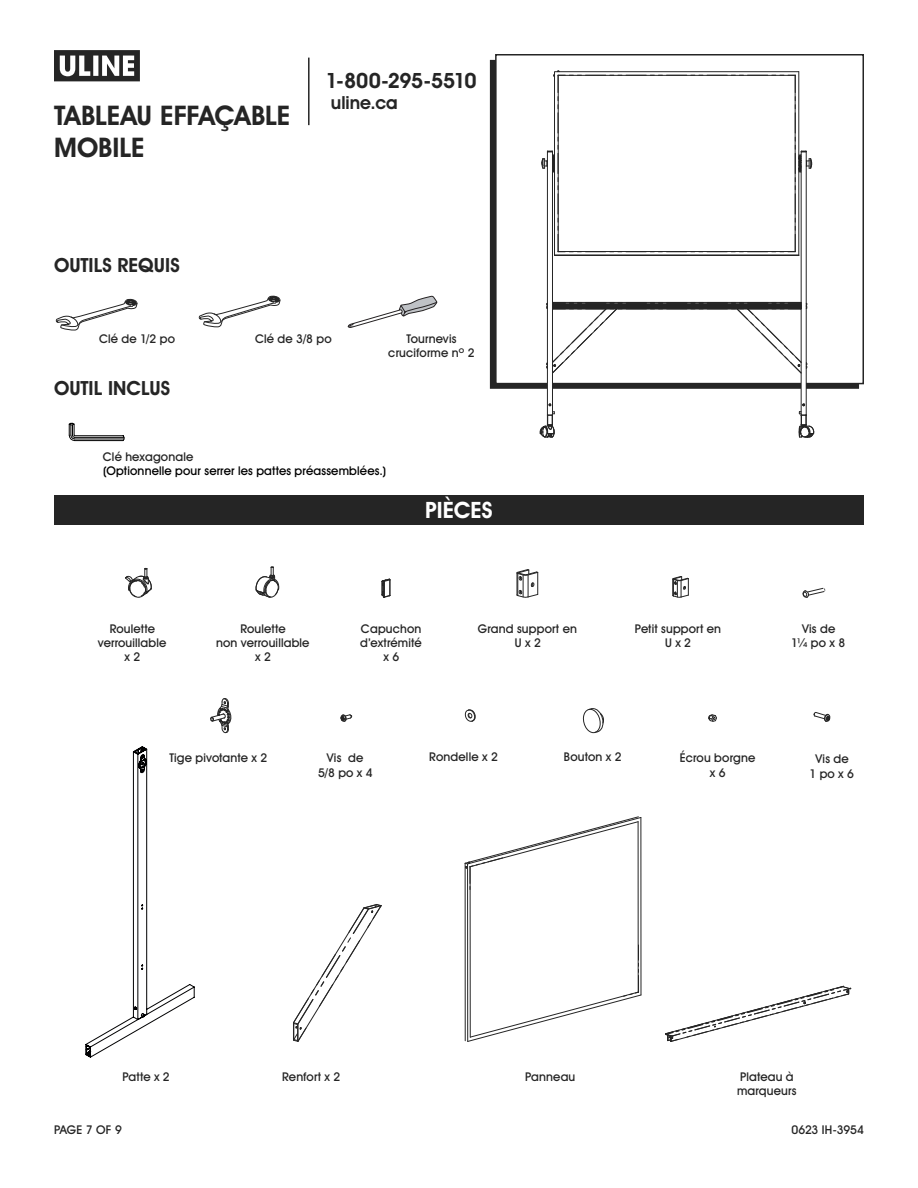
<style>
.page{position:relative;width:918px;height:1188px;background:#fff}
.page>*{position:absolute;margin:0;border:0;box-sizing:border-box;transform-origin:0 0}
.t1{font:700 27px/32.4px "Uline Two Knine";color:#252525}
.t2{font:700 22.5px "Uline Two Knine";color:#fff}
.t3{font:700 21px "Uline Two Knine";letter-spacing:-.02em;color:#252525}
.t4{font:700 19.5px "Uline Two Knine";color:#252525}
.t5{font:700 18px "Uline Two Knine";color:#252525}
.t6{font:12px/14.4px "Uline Two Knine";letter-spacing:.015em;color:#252525;text-align:center}
.t7{font:12px "Uline Two Knine";letter-spacing:.015em;color:#000}
.t8{font:12px "Uline Two Knine";letter-spacing:-.01em;color:#252525}
</style>
<div class="page">
<hr style="left:308px;top:58px;width:2px;height:67px;background:#252525">
<svg style="left:54px;top:50px;width:86px;height:31px"></svg>
<svg style="left:255px;top:566px;width:25px;height:32px"></svg>
<svg style="left:125px;top:567px;width:27px;height:31px"></svg>
<svg style="left:381px;top:578px;width:10px;height:20px"></svg>
<svg style="left:672px;top:576px;width:17px;height:22px"></svg>
<svg style="left:516px;top:569px;width:23px;height:29px"></svg>
<svg style="left:802px;top:587px;width:23px;height:11px"></svg>
<svg style="left:293px;top:904px;width:89px;height:138px"></svg>
<svg style="left:464px;top:816px;width:178px;height:226px"></svg>
<svg style="left:583px;top:708px;width:21px;height:26px"></svg>
<svg style="left:464px;top:709px;width:12px;height:13px"></svg>
<svg style="left:340px;top:714px;width:13px;height:8px"></svg>
<svg style="left:210px;top:698px;width:22px;height:36px"></svg>
<svg style="left:813px;top:712px;width:18px;height:10px"></svg>
<svg style="left:708px;top:714px;width:9px;height:8px"></svg>
<svg style="left:665px;top:985px;width:187px;height:57px"></svg>
<svg style="left:86px;top:746px;width:109px;height:312px"></svg>
<div style="left:495px;top:54px;width:369px;height:330px;border:2px solid #252525"></div>
<svg style="left:539px;top:70px;width:276px;height:368px"></svg>
<div style="left:54px;top:495px;width:810px;height:30px;background:#252525"></div>
<svg style="left:68px;top:422px;width:57px;height:20px"></svg>
<svg style="left:55px;top:299px;width:83px;height:32px"></svg>
<svg style="left:348px;top:296px;width:89px;height:32px"></svg>
<svg style="left:198px;top:295px;width:83px;height:33px"></svg>
<h1 class="t1" style="left:54px;top:99px;width:238px">TABLEAU EFFAÇABLE<br>MOBILE</h1>
<h3 class="t3" style="left:326px;top:67px;width:152px">1-800-295-5510</h3>
<h3 class="t5" style="left:331px;top:92px;width:68px">uline.ca</h3>
<h3 class="t4" style="left:54px;top:253px;width:127px">OUTILS REQUIS</h3>
<p class="t6" style="left:99px;top:331px;width:77px">Clé de 1/2 po</p>
<p class="t6" style="left:388px;top:331px;width:88px">Tournevis cruciforme nº 2</p>
<p class="t6" style="left:255px;top:331px;width:78px">Clé de 3/8 po</p>
<h3 class="t4" style="left:54px;top:376px;width:118px">OUTIL INCLUS</h3>
<p class="t6" style="left:103px;top:449px;width:92px">Clé hexagonale</p>
<p class="t7" style="left:103px;top:463px;width:284px">(Optionnelle pour serrer les pattes préassemblées.)</p>
<h2 class="t2" style="left:425px;top:497px;width:69px">PIÈCES</h2>
<p class="t6" style="left:98px;top:621px;width:70px">Roulette verrouillable x 2</p>
<p class="t6" style="left:216px;top:621px;width:95px">Roulette<br>non verrouillable x 2</p>
<p class="t6" style="left:360px;top:621px;width:63px">Capuchon d’extrémité x 6</p>
<p class="t6" style="left:635px;top:621px;width:88px">Petit support en<br>U x 2</p>
<p class="t6" style="left:478px;top:621px;width:101px">Grand support en<br>U x 2</p>
<p class="t6" style="left:791px;top:621px;width:56px">Vis de<br>1¼ po x 8</p>
<p class="t6" style="left:170px;top:751px;width:99px">Tige pivotante x 2</p>
<p class="t6" style="left:318px;top:751px;width:56px">Vis de<br>5/8 po x 4</p>
<p class="t6" style="left:429px;top:750px;width:70px">Rondelle x 2</p>
<p class="t6" style="left:564px;top:750px;width:59px">Bouton x 2</p>
<p class="t6" style="left:680px;top:751px;width:77px">Écrou borgne x 6</p>
<p class="t6" style="left:809px;top:752px;width:46px">Vis de<br>1 po x 6</p>
<p class="t6" style="left:122px;top:1069px;width:49px">Patte x 2</p>
<p class="t6" style="left:282px;top:1069px;width:60px">Renfort x 2</p>
<p class="t6" style="left:525px;top:1069px;width:52px">Panneau</p>
<p class="t6" style="left:737px;top:1069px;width:61px;text-align:left">Plateau à marqueurs</p>
<p class="t6" style="left:54px;top:1122px;width:69px">PAGE 7 OF 9</p>
<p class="t8" style="left:791px;top:1122px;width:74px">0623 IH-3954</p>
</div>
